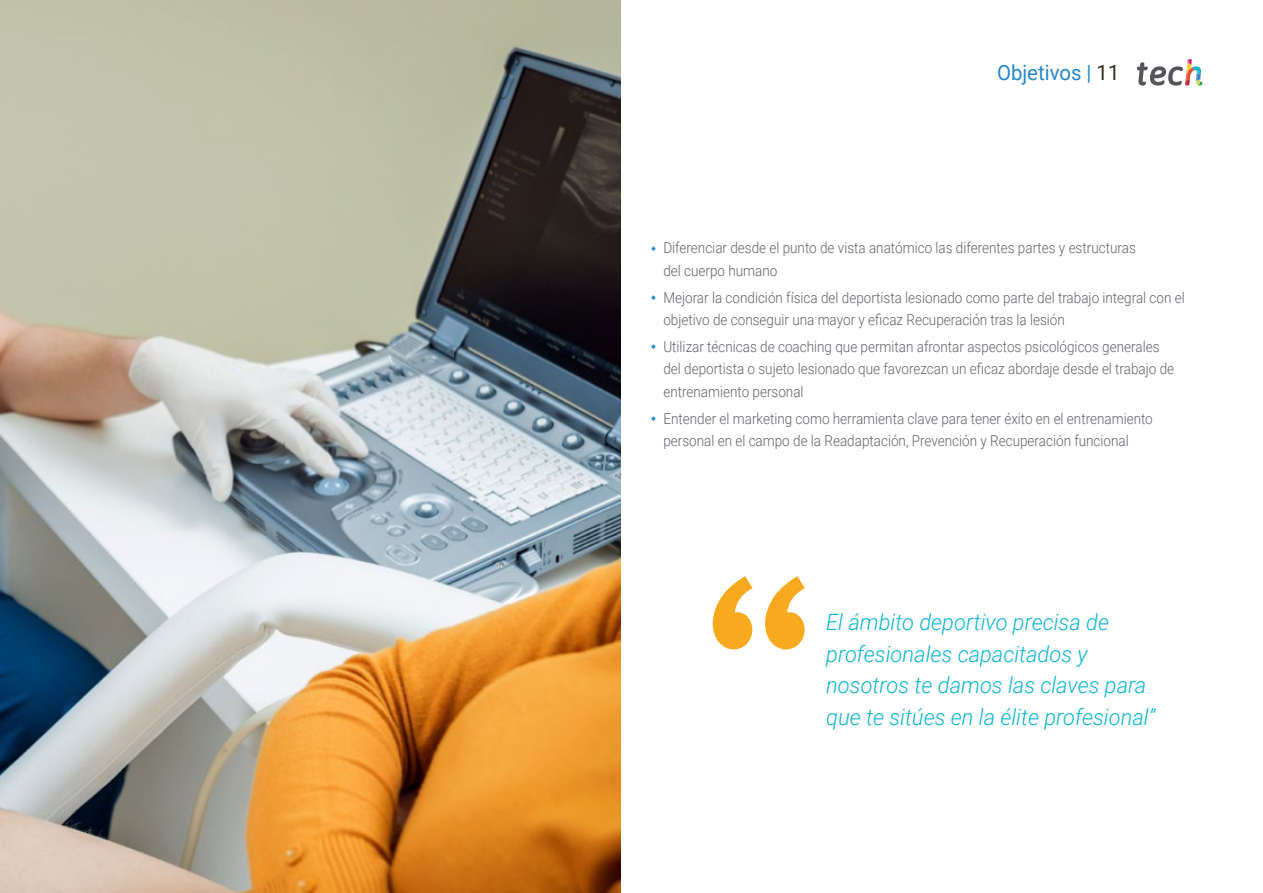
<style>
.page{position:relative;width:1263px;height:893px;background:#fff}
.page>*{position:absolute;margin:0;border:0;box-sizing:border-box;transform-origin:0 0}
.t1{font:italic 300 22.5px/31.5px "Roboto";color:#0fb6cf}
.t2{font:21px "Roboto";color:#2488c9}
.t3{font:300 15px/22.5px "Roboto";color:#61646a;scale:.9 1}
.s1{color:#312e20}
</style>
<div class="page">
<img style="left:0;top:0;width:621px;height:893px">
<svg style="left:1137px;top:59px;width:65px;height:27px"></svg>
<svg style="left:713px;top:576px;width:92px;height:73px"></svg>
<h2 class="t2" style="left:997px;top:57px;width:124px">Objetivos | <span class="s1">11</span></h2>
<p class="t3" style="left:663px;top:236px;width:526px">Diferenciar desde el punto de vista anatómico las diferentes partes y estructuras del cuerpo humano</p>
<p class="t3" style="left:663px;top:286px;width:581px">Mejorar la condición física del deportista lesionado como parte del trabajo integral con el objetivo de conseguir una mayor y eficaz Recuperación tras la lesión</p>
<p class="t3" style="left:663px;top:335px;width:569px">Utilizar técnicas de coaching que permitan afrontar aspectos psicológicos generales del deportista o sujeto lesionado que favorezcan un eficaz abordaje desde el trabajo de entrenamiento personal</p>
<p class="t3" style="left:663px;top:407px;width:545px">Entender el marketing como herramienta clave para tener éxito en el entrenamiento personal en el campo de la Readaptación, Prevención y Recuperación funcional</p>
<h1 class="t1" style="left:826px;top:606px;width:331px">El ámbito deportivo precisa de profesionales capacitados y nosotros te damos las claves para que te sitúes en la élite profesional”</h1>
</div>
